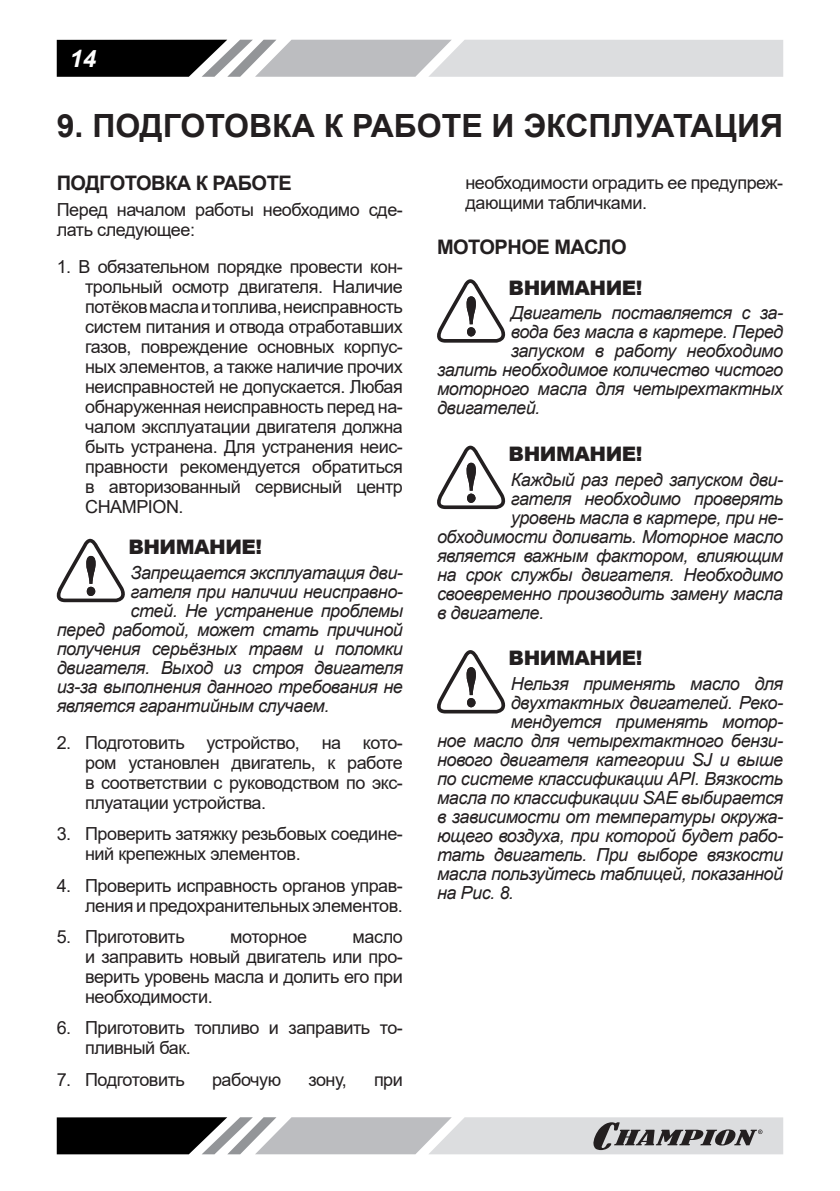
<style>
.page{position:relative;width:840px;height:1191px;background:#fff}
.page>*{position:absolute;margin:0;border:0;box-sizing:border-box;transform-origin:0 0}
.t1{font:700 32px "Arial";color:#231f20}
.t2{font:italic 700 24px "Arial";color:#fff}
.t3{font:900 20px "Arial";letter-spacing:-.025em;color:#231f20}
.t4{font:700 20px "Arial";letter-spacing:-.025em;color:#231f20}
.p{font:italic 18px "Arial";letter-spacing:-.025em;color:#231f20}
.p_list{font:18px/20px "Arial";letter-spacing:-.025em;color:#231f20}
</style>
<div class="page">
<svg style="left:57px;top:40px;width:725px;height:37px;background:#a7a8a9"></svg>
<svg style="left:57px;top:1117px;width:725px;height:37px;background:#9c9c9e"></svg>
<svg style="left:56px;top:539px;width:69px;height:63px"></svg>
<svg style="left:437px;top:279px;width:68px;height:64px"></svg>
<svg style="left:437px;top:446px;width:68px;height:63px"></svg>
<svg style="left:437px;top:650px;width:68px;height:63px"></svg>
<h2 class="t2" style="left:70px;top:42px;width:28px">14</h2>
<p class="t1" style="left:57px;top:103px;width:727px">9. ПОДГОТОВКА К РАБОТЕ И ЭКСПЛУАТАЦИЯ</p>
<p class="t4" style="left:57px;top:169px;width:236px">ПОДГОТОВКА К РАБОТЕ</p>
<p class="p_list" style="left:57px;top:200px;width:347px">Перед началом работы необходимо сде&shy;лать следующее:</p>
<p class="p_list" style="left:85px;top:257px;width:319px;text-align:justify;text-indent:-28px">1. В обязательном порядке провести кон&shy;трольный осмотр двигателя. Наличие потёков масла и топлива, неисправность систем питания и отвода отработавших газов, повреждение основных корпус&shy;ных элементов, а также наличие прочих неисправностей не допускается. Любая обнаруженная неисправность перед на&shy;чалом эксплуатации двигателя должна быть устранена. Для устранения неис&shy;правности рекомендуется обратиться в авторизованный сервисный центр CHAMPION.</p>
<p class="t3" style="left:128px;top:532px;width:135px">ВНИМАНИЕ!</p>
<p class="p" style="left:130px;top:561px;width:274px">Запрещается эксплуатация дви-</p>
<p class="p" style="left:130px;top:580px;width:274px">гателя при наличии неисправно-</p>
<p class="p" style="left:130px;top:599px;width:274px">стей. Не устранение проблемы</p>
<p class="p" style="left:57px;top:618px;width:347px">перед работой, может стать причиной</p>
<p class="p" style="left:57px;top:637px;width:347px">получения серьёзных травм и поломки</p>
<p class="p" style="left:57px;top:656px;width:347px">двигателя. Выход из строя двигателя</p>
<p class="p" style="left:57px;top:675px;width:347px">из-за выполнения данного требования не</p>
<p class="p" style="left:57px;top:694px;width:274px">является гарантийным случаем.</p>
<p class="p_list" style="left:85px;top:732px;width:319px;text-align:justify;text-indent:-28px">2. Подготовить устройство, на кото&shy;ром установлен двигатель, к работе в соответствии с руководством по экс&shy;плуатации устройства.</p>
<p class="p_list" style="left:85px;top:824px;width:319px;text-indent:-28px">3. Проверить затяжку резьбовых соедине&shy;ний крепежных элементов.</p>
<p class="p_list" style="left:57px;top:875px;width:347px;text-align:right">4. Проверить исправность органов управ&shy;ления и предохранительных элементов.</p>
<p class="p_list" style="left:57px;top:926px;width:129px">5. Приготовить</p>
<p class="p_list" style="left:230px;top:926px;width:78px">моторное</p>
<p class="p_list" style="left:465px;top:172px;width:319px">необходимости оградить ее предупреж&shy;дающими табличками.</p>
<p class="t4" style="left:437px;top:232px;width:191px">МОТОРНОЕ МАСЛО</p>
<p class="t3" style="left:508px;top:273px;width:135px">ВНИМАНИЕ!</p>
<p class="p" style="left:510px;top:301px;width:274px">Двигатель поставляется с за-</p>
<p class="p" style="left:510px;top:320px;width:274px">вода без масла в картере. Перед</p>
<p class="p" style="left:510px;top:339px;width:274px">запуском в работу необходимо</p>
<p class="p" style="left:437px;top:358px;width:347px">залить необходимое количество чистого</p>
<p class="p" style="left:437px;top:377px;width:347px">моторного масла для четырехтактных</p>
<p class="p" style="left:437px;top:396px;width:105px">двигателей.</p>
<p class="t3" style="left:508px;top:439px;width:135px">ВНИМАНИЕ!</p>
<p class="p" style="left:510px;top:468px;width:274px">Каждый раз перед запуском дви-</p>
<p class="p" style="left:510px;top:487px;width:274px">гателя необходимо проверять</p>
<p class="p" style="left:510px;top:506px;width:274px">уровень масла в картере, при не-</p>
<p class="p" style="left:437px;top:525px;width:347px">обходимости доливать. Моторное масло</p>
<p class="p" style="left:437px;top:544px;width:347px">является важным фактором, влияющим</p>
<p class="p" style="left:437px;top:563px;width:347px">на срок службы двигателя. Необходимо</p>
<p class="p" style="left:437px;top:582px;width:347px">своевременно производить замену масла</p>
<p class="p" style="left:437px;top:601px;width:109px">в двигателе.</p>
<p class="t3" style="left:508px;top:644px;width:135px">ВНИМАНИЕ!</p>
<p class="p" style="left:510px;top:672px;width:274px">Нельзя применять масло для</p>
<p class="p" style="left:510px;top:691px;width:274px">двухтактных двигателей. Реко-</p>
<p class="p" style="left:510px;top:710px;width:274px">мендуется применять мотор-</p>
<p class="p" style="left:437px;top:729px;width:347px">ное масло для четырехтактного бензи-</p>
<p class="p" style="left:437px;top:748px;width:347px">нового двигателя категории SJ и выше</p>
<p class="p" style="left:437px;top:767px;width:347px">по системе классификации API. Вязкость</p>
<p class="p" style="left:437px;top:786px;width:347px">масла по классификации SAE выбирается</p>
<p class="p" style="left:437px;top:805px;width:347px">в зависимости от температуры окружа-</p>
<p class="p" style="left:437px;top:824px;width:347px">ющего воздуха, при которой будет рабо-</p>
<p class="p" style="left:437px;top:843px;width:347px">тать двигатель. При выборе вязкости</p>
<p class="p" style="left:437px;top:862px;width:347px">масла пользуйтесь таблицей, показанной</p>
<p class="p" style="left:437px;top:881px;width:78px">на Рис. 8.</p>
<p class="p_list" style="left:85px;top:926px;width:319px;text-align:justify;text-indent:267px">масло и заправить новый двигатель или про&shy;верить уровень масла и долить его при необходимости.</p>
<p class="p_list" style="left:85px;top:1018px;width:319px;text-indent:-28px">6. Приготовить топливо и заправить то&shy;пливный бак.</p>
<p class="p_list" style="left:57px;top:1069px;width:129px">7. Подготовить</p>
<p class="p_list" style="left:212px;top:1069px;width:71px">рабочую</p>
<p class="p_list" style="left:308px;top:1069px;width:40px">зону,</p>
<p class="p_list" style="left:374px;top:1069px;width:30px">при</p>
</div>
